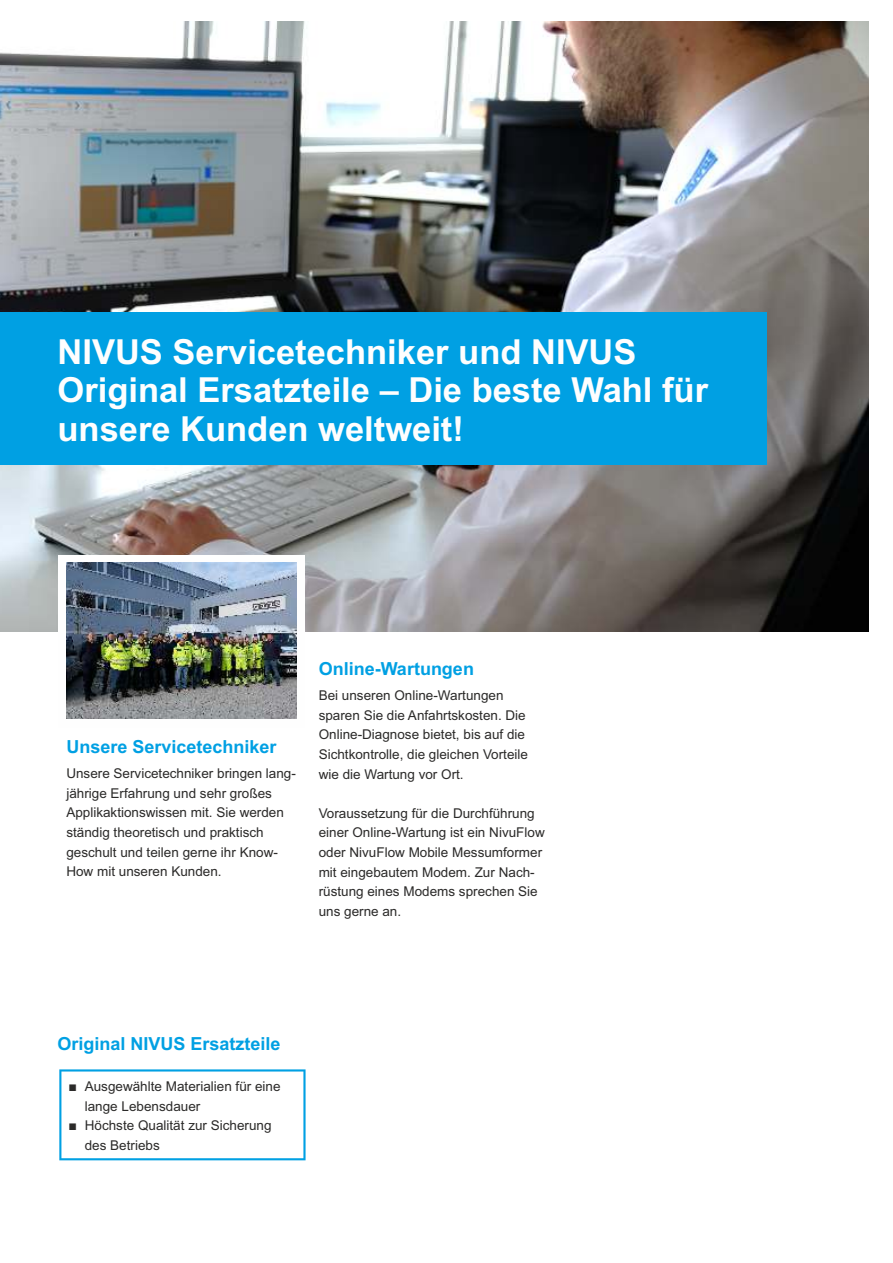
<style>
.page{position:relative;width:893px;height:1263px;background:#fff}
.page>*{position:absolute;margin:0;border:0;box-sizing:border-box;transform-origin:0 0}
.t1{font:700 34.5px/38.5px "Arial";color:#fefefe}
.t2{font:700 18px "Arial";color:#00a0e3}
.t3{font:13.5px/19.6px "Arial";color:#2b2a29}
</style>
<div class="page">
<img style="left:0;top:21px;width:868px;height:611px">
<div style="left:0;top:312px;width:766px;height:152px;background:#00a0e3"></div>
<div style="left:58px;top:555px;width:246px;height:172px;background:#fefefe"></div>
<img style="left:66px;top:563px;width:231px;height:156px">
<svg style="left:59px;top:1069px;width:247px;height:91px"></svg>
<h1 class="t1" style="left:58px;top:335px;width:652px">NIVUS Servicetechniker und NIVUS<br>Original Ersatzteile – Die beste Wahl für unsere Kunden weltweit!</h1>
<h2 class="t2" style="left:66px;top:739px;width:212px">Unsere Servicetechniker</h2>
<p class="t3" style="left:66px;top:765px;width:231px">Unsere Servicetechniker bringen lang&shy;jährige Erfahrung und sehr großes Applikaktionswissen mit. Sie werden ständig theoretisch und praktisch geschult und teilen gerne ihr Know-How mit unseren Kunden.</p>
<h2 class="t2" style="left:319px;top:661px;width:157px">Online-Wartungen</h2>
<p class="t3" style="left:319px;top:687px;width:211px">Bei unseren Online-Wartungen sparen Sie die Anfahrtskosten. Die Online-Diagnose bietet, bis auf die Sichtkontrolle, die gleichen Vorteile wie die Wartung vor Ort.</p>
<p class="t3" style="left:319px;top:804px;width:228px">Voraussetzung für die Durchführung einer Online-Wartung ist ein NivuFlow oder NivuFlow Mobile Messumformer mit eingebautem Modem. Zur Nach&shy;rüstung eines Modems sprechen Sie uns gerne an.</p>
<h2 class="t2" style="left:58px;top:1037px;width:225px">Original NIVUS Ersatzteile</h2>
<p class="t3" style="left:85px;top:1077px;width:197px;line-height:20.4px">Ausgewählte Materialien für eine lange Lebensdauer</p>
<p class="t3" style="left:85px;top:1116px;width:188px;line-height:20.4px">Höchste Qualität zur Sicherung des Betriebs</p>
</div>
